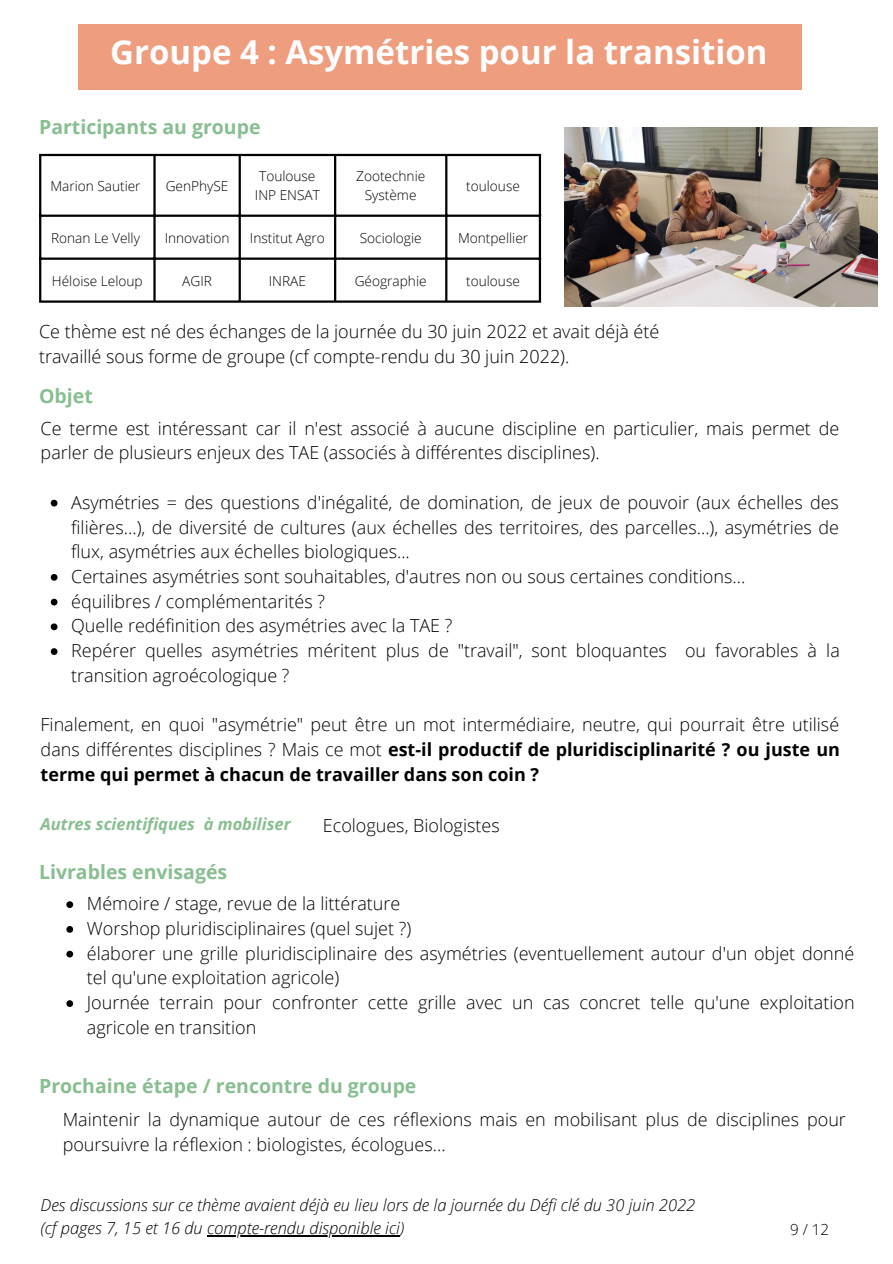
<style>
.page{position:relative;width:893px;height:1264px;background:#fff}
.page>*{position:absolute;margin:0;border:0;box-sizing:border-box;transform-origin:0 0}
.t1{font:700 33px "Open Sans";color:#fff}
.t2{font:700 19.5px "Open Sans";color:#88be91}
.t3{font:300 18px/24.8px "Open Sans";color:#000}
.t4{font:italic 300 16.5px/22.5px "Open Sans";color:#000}
.t5{font:italic 700 16.5px "Open Sans";color:#88be91}
.t6{font:300 15.15px "Open Sans";color:#000}
.t7{font:300 13.65px/19px "Open Sans";color:#000;text-align:center}
.s1{font-weight:700}
</style>
<div class="page">
<div style="left:78px;top:24px;width:723px;height:65px;background:#ee9d7f"></div>
<svg style="left:66px;top:901px;width:7px;height:7px"></svg>
<svg style="left:66px;top:926px;width:7px;height:6px"></svg>
<svg style="left:66px;top:950px;width:7px;height:7px"></svg>
<svg style="left:66px;top:1000px;width:7px;height:6px"></svg>
<svg style="left:51px;top:500px;width:6px;height:6px"></svg>
<svg style="left:51px;top:574px;width:6px;height:6px"></svg>
<svg style="left:51px;top:598px;width:6px;height:7px"></svg>
<svg style="left:51px;top:623px;width:6px;height:7px"></svg>
<svg style="left:51px;top:648px;width:6px;height:7px"></svg>
<img style="left:564px;top:127px;width:313px;height:179px">
<hr style="left:39px;top:156px;width:2px;height:144px;background:#000">
<hr style="left:153px;top:156px;width:3px;height:144px;background:#000">
<hr style="left:238px;top:156px;width:3px;height:144px;background:#000">
<hr style="left:334px;top:156px;width:2px;height:144px;background:#000">
<hr style="left:445px;top:156px;width:2px;height:144px;background:#000">
<hr style="left:538px;top:156px;width:3px;height:144px;background:#000">
<hr style="left:39px;top:154px;width:502px;height:2px;background:#000">
<hr style="left:39px;top:214px;width:502px;height:3px;background:#000">
<hr style="left:39px;top:257px;width:502px;height:3px;background:#000">
<hr style="left:39px;top:300px;width:502px;height:3px;background:#000">
<hr style="left:207px;top:1234px;width:193px;height:2px;background:#000">
<h1 class="t1" style="left:110px;top:28px;width:658px">Groupe 4 : Asymétries pour la transition</h1>
<p class="t2" style="left:39px;top:113px;width:223px">Participants au groupe</p>
<p class="t7" style="left:50px;top:176px;width:92px">Marion Sautier</p>
<p class="t7" style="left:166px;top:176px;width:64px">GenPhySE</p>
<p class="t7" style="left:255px;top:166px;width:66px">Toulouse<br>INP ENSAT</p>
<p class="t7" style="left:356px;top:166px;width:71px">Zootechnie<br>Système</p>
<p class="t7" style="left:466px;top:176px;width:55px">toulouse</p>
<p class="t7" style="left:51px;top:228px;width:90px">Ronan Le Velly</p>
<p class="t7" style="left:165px;top:228px;width:66px">Innovation</p>
<p class="t7" style="left:250px;top:228px;width:76px">Institut Agro</p>
<p class="t7" style="left:360px;top:228px;width:63px">Sociologie</p>
<p class="t7" style="left:458px;top:228px;width:72px">Montpellier</p>
<p class="t7" style="left:52px;top:271px;width:92px">Héloise Leloup</p>
<p class="t7" style="left:182px;top:271px;width:31px">AGIR</p>
<p class="t7" style="left:269px;top:271px;width:39px">INRAE</p>
<p class="t7" style="left:355px;top:271px;width:73px">Géographie</p>
<p class="t7" style="left:466px;top:271px;width:55px">toulouse</p>
<p class="t3" style="left:39px;top:319px;width:621px">Ce thème est né des échanges de la journée du 30 juin 2022 et avait déjà été travaillé sous forme de groupe (cf compte-rendu du 30 juin 2022).</p>
<p class="t2" style="left:39px;top:382px;width:55px">Objet</p>
<p class="t3" style="left:41px;top:415px;width:800px">Ce terme est intéressant car il n'est associé à aucune discipline en particulier, mais permet de parler de plusieurs enjeux des TAE (associés à différentes disciplines).</p>
<p class="t3" style="left:71px;top:489px;width:770px">Asymétries = des questions d'inégalité, de domination, de jeux de pouvoir (aux échelles des filières...), de diversité de cultures (aux échelles des territoires, des parcelles...), asymétries de flux, asymétries aux échelles biologiques...<br>Certaines asymétries sont souhaitables, d'autres non ou sous certaines conditions...<br>équilibres / complémentarités ?<br>Quelle redéfinition des asymétries avec la TAE ?<br>Repérer quelles asymétries méritent plus de "travail", sont bloquantes ou favorables à la transition agroécologique ?</p>
<p class="t3" style="left:41px;top:712px;width:800px;text-align:justify">Finalement, en quoi "asymétrie" peut être un mot intermédiaire, neutre, qui pourrait être utilisé dans différentes disciplines ? Mais ce mot <span class="s1">est-il productif de pluridisciplinarité ? ou juste un terme qui permet à chacun de travailler dans son coin ?</span></p>
<p class="t5" style="left:41px;top:812px;width:251px">Autres scientifiques à mobiliser</p>
<p class="t3" style="left:323px;top:812px;width:178px">Ecologues, Biologistes</p>
<p class="t2" style="left:39px;top:858px;width:189px">Livrables envisagés</p>
<p class="t3" style="left:87px;top:890px;width:769px">Mémoire / stage, revue de la littérature<br>Worshop pluridisciplinaires (quel sujet ?)<br>élaborer une grille pluridisciplinaire des asymétries (eventuellement autour d'un objet donné tel qu'une exploitation agricole)<br>Journée terrain pour confronter cette grille avec un cas concret telle qu'une exploitation agricole en transition</p>
<p class="t2" style="left:39px;top:1072px;width:379px">Prochaine étape / rencontre du groupe</p>
<p class="t3" style="left:63px;top:1106px;width:784px">Maintenir la dynamique autour de ces réflexions mais en mobilisant plus de disciplines pour poursuivre la réflexion : biologistes, écologues...</p>
<p class="t4" style="left:41px;top:1193px;width:656px">Des discussions sur ce thème avaient déjà eu lieu lors de la journée du Défi clé du 30 juin 2022 (cf pages 7, 15 et 16 du compte-rendu disponible ici)</p>
<p class="t6" style="left:790px;top:1218px;width:40px">9 / 12</p>
</div>
